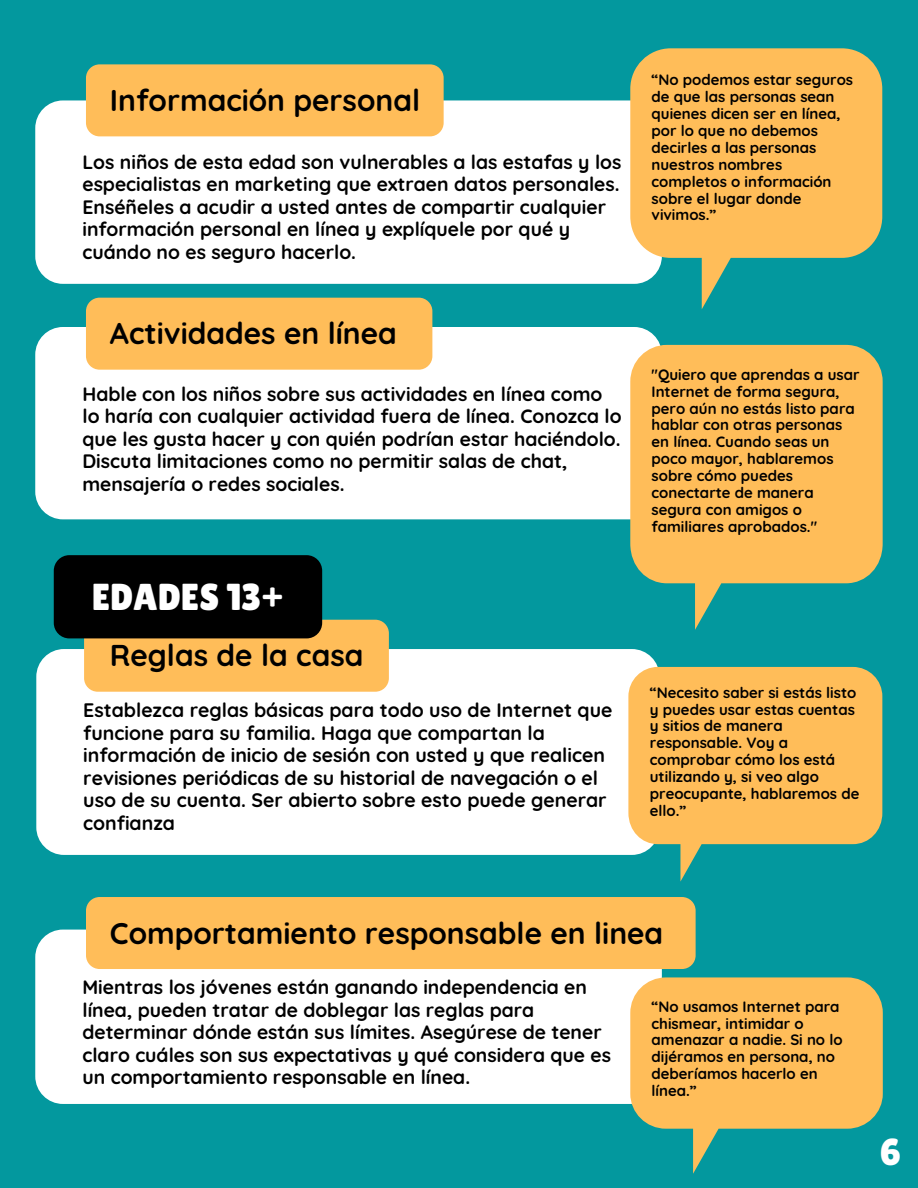
<style>
.page{position:relative;width:918px;height:1188px;background:#03989e}
.page>*{position:absolute;margin:0;border:0;box-sizing:border-box;transform-origin:0 0}
.t1{font:37.5px "Lilita One";color:#fff}
.t2{font:700 30px "Quicksand";color:#000}
.t3{font:700 19.5px/22.5px "Quicksand";color:#000}
.t4{font:700 19.35px/22.5px "Quicksand";color:#000}
.t5{font:700 15px/16.8px "Quicksand";color:#000}
</style>
<div class="page">
<div style="left:36px;top:649px;width:624px;height:206px;background:#fff;border-radius:28px"></div>
<div style="left:84px;top:620px;width:305px;height:72px;background:#ffbd59;border-radius:14px"></div>
<svg style="left:628px;top:667px;width:254px;height:215px;fill:#ffbd59"></svg>
<div style="left:35px;top:100px;width:627px;height:184px;background:#fff;border-radius:28px"></div>
<div style="left:86px;top:64px;width:358px;height:72px;background:#ffbd59;border-radius:14px"></div>
<svg style="left:630px;top:48px;width:252px;height:261px;fill:#ffbd59"></svg>
<div style="left:35px;top:327px;width:627px;height:192px;background:#fff;border-radius:28px"></div>
<div style="left:86px;top:298px;width:346px;height:72px;background:#ffbd59;border-radius:14px"></div>
<svg style="left:630px;top:345px;width:253px;height:285px;fill:#ffbd59"></svg>
<div style="left:35px;top:930px;width:627px;height:174px;background:#fff;border-radius:28px"></div>
<div style="left:86px;top:897px;width:610px;height:72px;background:#ffbd59;border-radius:14px"></div>
<svg style="left:630px;top:977px;width:253px;height:197px;fill:#ffbd59"></svg>
<div style="left:54px;top:555px;width:268px;height:83px;background:#000;border-radius:16px"></div>
<h2 class="t2" style="left:110px;top:81px;width:312px">Información personal</h2>
<p class="t4" style="left:82px;top:150px;width:540px">Los niños de esta edad son vulnerables a las estafas y los especialistas en marketing que extraen datos personales.<br>Enséñeles a acudir a usted antes de compartir cualquier información personal en línea y explíquele por qué y cuándo no es seguro hacerlo.</p>
<h2 class="t2" style="left:110px;top:314px;width:288px">Actividades en línea</h2>
<p class="t4" style="left:82px;top:382px;width:541px">Hable con los niños sobre sus actividades en línea como lo haría con cualquier actividad fuera de línea. Conozca lo que les gusta hacer y con quién podrían estar haciéndolo.<br>Discuta limitaciones como no permitir salas de chat, mensajería o redes sociales.</p>
<h1 class="t1" style="left:92px;top:575px;width:194px">EDADES 13+</h1>
<h2 class="t2" style="left:110px;top:636px;width:255px">Reglas de la casa</h2>
<p class="t3" style="left:83px;top:699px;width:531px">Establezca reglas básicas para todo uso de Internet que funcione para su familia. Haga que compartan la información de inicio de sesión con usted y que realicen revisiones periódicas de su historial de navegación o el uso de su cuenta. Ser abierto sobre esto puede generar confianza</p>
<p class="t5" style="left:652px;top:71px;width:203px">“No podemos estar seguros de que las personas sean quienes dicen ser en línea, por lo que no debemos decirles a las personas nuestros nombres completos o información sobre el lugar donde vivimos.”</p>
<p class="t5" style="left:652px;top:366px;width:210px">"Quiero que aprendas a usar<br>Internet de forma segura, pero aún no estás listo para hablar con otras personas en línea. Cuando seas un poco mayor, hablaremos sobre cómo puedes conectarte de manera segura con amigos o familiares aprobados."</p>
<p class="t5" style="left:650px;top:684px;width:211px">“Necesito saber si estás listo y puedes usar estas cuentas y sitios de manera responsable. Voy a comprobar cómo los está utilizando y, si veo algo preocupante, hablaremos de ello.”</p>
<h2 class="t2" style="left:110px;top:914px;width:555px">Comportamiento responsable en linea</h2>
<p class="t4" style="left:82px;top:976px;width:530px">Mientras los jóvenes están ganando independencia en línea, pueden tratar de doblegar las reglas para determinar dónde están sus límites. Asegúrese de tener claro cuáles son sus expectativas y qué considera que es un comportamiento responsable en línea.</p>
<p class="t5" style="left:652px;top:998px;width:193px">“No usamos Internet para chismear, intimidar o amenazar a nadie. Si no lo dijéramos en persona, no deberíamos hacerlo en línea.”</p>
<h1 class="t1" style="left:880px;top:1131px;width:23px">6</h1>
</div>
